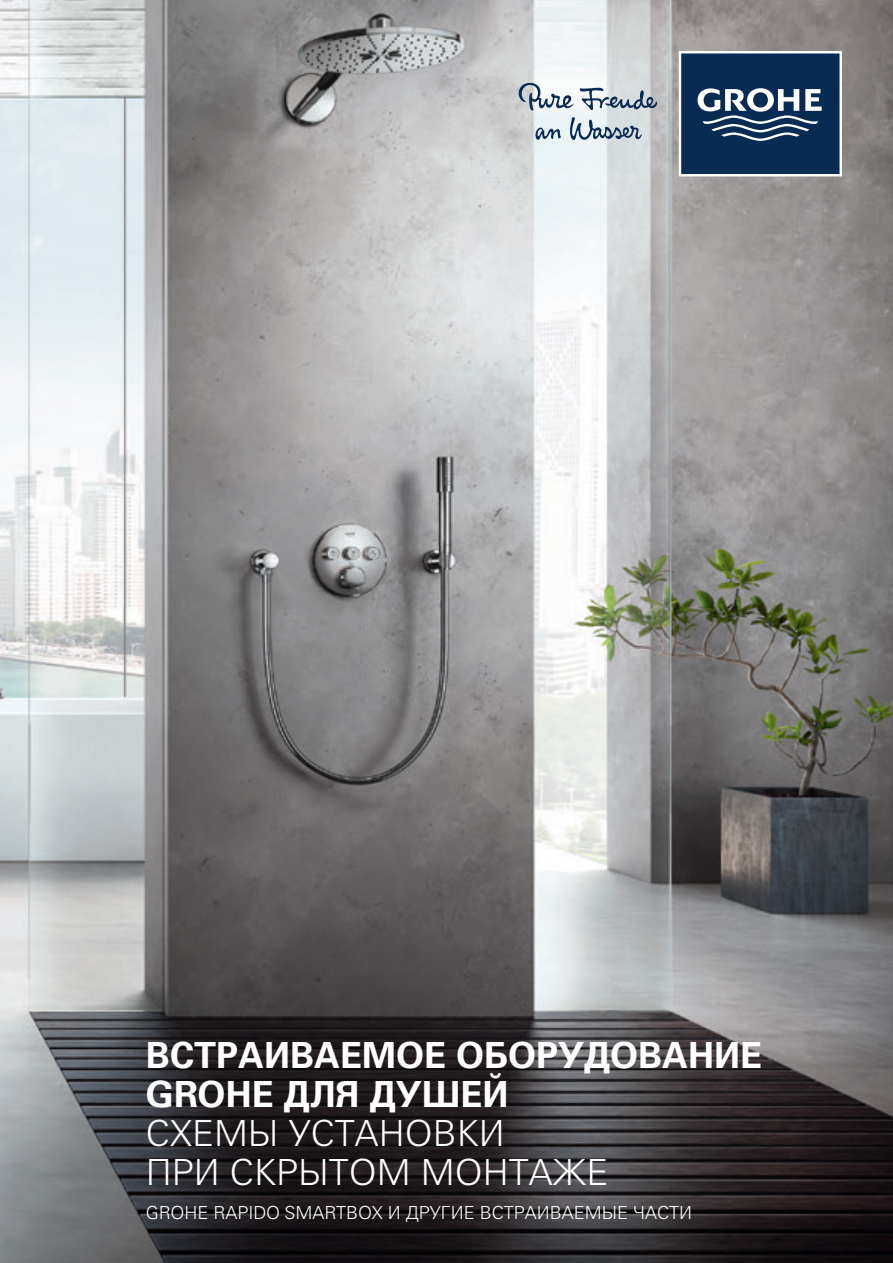
<style>
.page{position:relative;width:893px;height:1263px;background:#fff}
.page>*{position:absolute;margin:0;border:0;box-sizing:border-box;transform-origin:0 0}
.t1{font:700 36px/39px "Univers LTCYR 65";color:#fff}
.t2{font:300 36px "Univers LTCYR 45";color:#fff}
.t3{font:300 18px "Univers LTCYR 45";color:#fff}
</style>
<div class="page">
<img style="left:0;top:0;width:893px;height:1263px">
<svg style="left:679px;top:51px;width:163px;height:125px;background:#304e6f"></svg>
<svg style="left:519px;top:83px;width:138px;height:57px"></svg>
<p class="t1" style="left:146px;top:1034px;width:617px">ВСТРАИВАЕМОЕ ОБОРУДОВАНИЕ<br>GROHE ДЛЯ ДУШЕЙ</p>
<p class="t2" style="left:146px;top:1109px;width:360px">СХЕМЫ УСТАНОВКИ</p>
<p class="t2" style="left:146px;top:1148px;width:464px">ПРИ СКРЫТОМ МОНТАЖЕ</p>
<p class="t3" style="left:146px;top:1200px;width:548px">GROHE RAPIDO SMARTBOX И ДРУГИЕ ВСТРАИВАЕМЫЕ ЧАСТИ</p>
</div>
